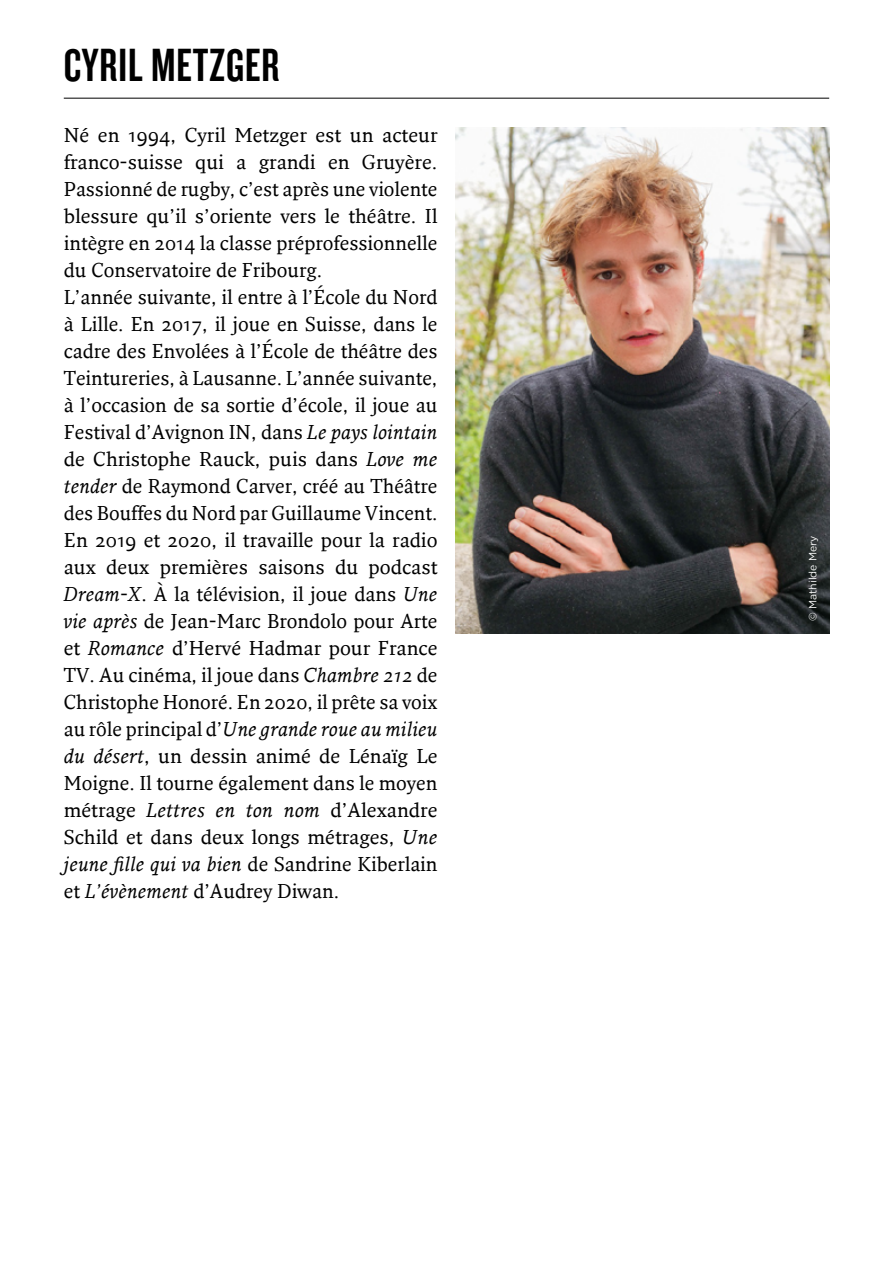
<style>
.page{position:relative;width:893px;height:1263px;background:#fff}
.page>*{position:absolute;margin:0;border:0;box-sizing:border-box;transform-origin:0 0}
.t1{font:48px "Knockout 48 Featherweight";letter-spacing:.02em;color:#000}
.t2{font:19.5px/27px "Fresco";color:#000}
.t3{font:10.5px "Gotham";color:#fff}
.s1{font-style:italic}
</style>
<div class="page">
<hr style="left:64px;top:98px;width:765px;height:1px;background:#000">
<img style="left:455px;top:128px;width:374px;height:506px">
<h1 class="t1" style="left:64px;top:43px;width:217px">CYRIL METZGER</h1>
<p class="t2" style="left:64px;top:124px;width:375px">Né en 1994, Cyril Metzger est un acteur franco-suisse qui a grandi en Gruyère.<br>Passionné de rugby, c’est après une violente blessure qu’il s’oriente vers le théâtre. Il intègre en 2014 la classe préprofessionnelle du Conservatoire de Fribourg.<br>L’année suivante, il entre à l’École du Nord à Lille. En 2017, il joue en Suisse, dans le cadre des Envolées à l’École de théâtre des Teintureries, à Lausanne. L’année suivante, à l’occasion de sa sortie d’école, il joue au Festival d’Avignon IN, dans <span class="s1">Le pays lointain </span>de Christophe Rauck, puis dans <span class="s1">Love me tender</span> de Raymond Carver, créé au Théâtre des Bouffes du Nord par Guillaume Vincent.<br>En 2019 et 2020, il travaille pour la radio aux deux premières saisons du podcast <span class="s1">Dream-X</span>. À la télévision, il joue dans <span class="s1">Une vie après</span> de Jean-Marc Brondolo pour Arte et <span class="s1">Romance</span> d’Hervé Hadmar pour France TV. Au cinéma, il joue dans <span class="s1">Chambre 212</span> de Christophe Honoré. En 2020, il prête sa voix au rôle principal d’<span class="s1">Une grande roue au milieu du désert</span>, un dessin animé de Lénaïg Le Moigne. Il tourne également dans le moyen métrage <span class="s1">Lettres en ton nom</span> d’Alexandre Schild et dans deux longs métrages, <span class="s1">Une jeune fille qui va bien</span> de Sandrine Kiberlain et <span class="s1">L’évènement</span> d’Audrey Diwan.</p>
<p class="t3" style="left:808px;top:621px;width:87px;rotate:-90deg">© Mathilde Mery</p>
</div>
